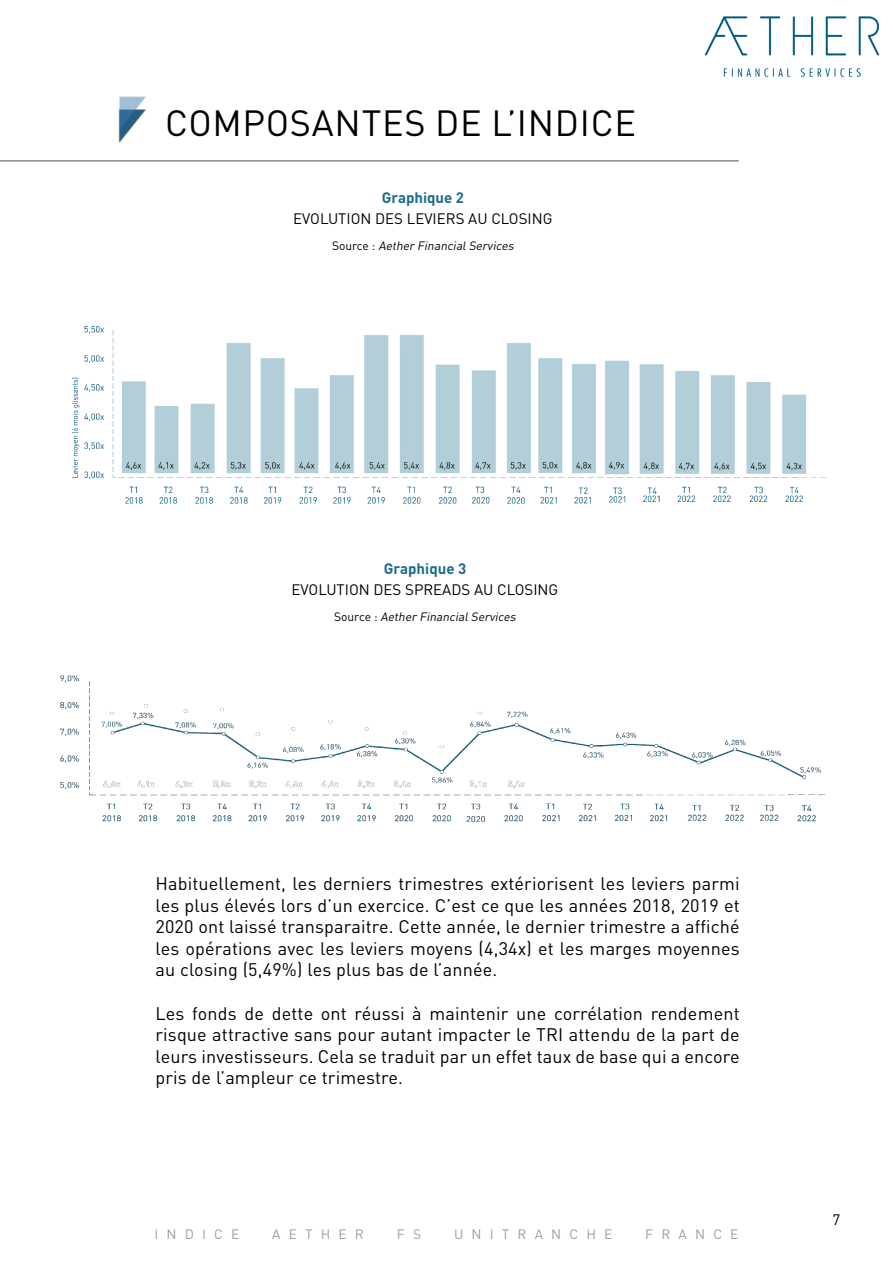
<style>
.page{position:relative;width:893px;height:1263px;background:#fff}
.page>*{position:absolute;margin:0;border:0;box-sizing:border-box;transform-origin:0 0}
.t1{font:36px "DIN Pro";letter-spacing:.02em;color:#000}
.t2{font:18px/21.6px "DIN Pro";letter-spacing:.01em;color:#000;text-align:justify}
.t3{font:15px "DIN Pro";color:#000}
.t4{font:700 15px "DIN Pro";color:#1a6b8c}
.t5{font:13.5px "DIN Pro";letter-spacing:.59em;color:#9d9d9c}
.t6{font:italic 12px "DIN Pro";color:#000}
.s1{font-style:normal}
</style>
<div class="page">
<img style="left:71px;top:325px;width:756px;height:179px">
<hr style="left:0;top:161px;width:739px;height:1px;background:#21212a">
<img style="left:118px;top:96px;width:28px;height:47px">
<img style="left:60px;top:675px;width:765px;height:147px">
<img style="left:705px;top:16px;width:175px;height:61px">
<h1 class="t1" style="left:165px;top:95px;width:472px">COMPOSANTES DE L’INDICE</h1>
<p class="t4" style="left:382px;top:186px;width:84px">Graphique 2</p>
<p class="t3" style="left:293px;top:207px;width:261px">EVOLUTION DES LEVIERS AU CLOSING</p>
<p class="t6" style="left:332px;top:236px;width:186px"><span class="s1">S o u rc e :</span> AetherFinancialServices</p>
<p class="t4" style="left:384px;top:556px;width:84px">Graphique 3</p>
<p class="t3" style="left:292px;top:578px;width:268px">EVOLUTION DES SPREADS AU CLOSING</p>
<p class="t6" style="left:334px;top:607px;width:186px"><span class="s1">S o u rc e :</span> AetherFinancialServices</p>
<p class="t2" style="left:155px;top:871px;width:586px">Habituellement, les derniers trimestres extériorisent les leviers parmi les plus élevés lors d’un exercice. C’est ce que les années 2018, 2019 et 2020 ont laissé transparaitre. Cette année, le dernier trimestre a affiché les opérations avec les leviers moyens (4,34x) et les marges moyennes au closing (5,49%) les plus bas de l’année.</p>
<p class="t2" style="left:155px;top:1000px;width:586px">Les fonds de dette ont réussi à maintenir une corrélation rendement risque attractive sans pour autant impacter le TRI attendu de la part de leurs investisseurs. Cela se traduit par un effet taux de base qui a encore pris de l’ampleur ce trimestre.</p>
<p class="t5" style="left:154px;top:1223px;width:86px">INDICE</p>
<p class="t5" style="left:272px;top:1223px;width:93px">AETHER</p>
<p class="t5" style="left:397px;top:1223px;width:26px">F S</p>
<p class="t5" style="left:454px;top:1223px;width:160px">UNITRANCHE</p>
<p class="t5" style="left:645px;top:1223px;width:95px">FRANCE</p>
<p class="t3" style="left:832px;top:1207px;width:9px">7</p>
</div>
